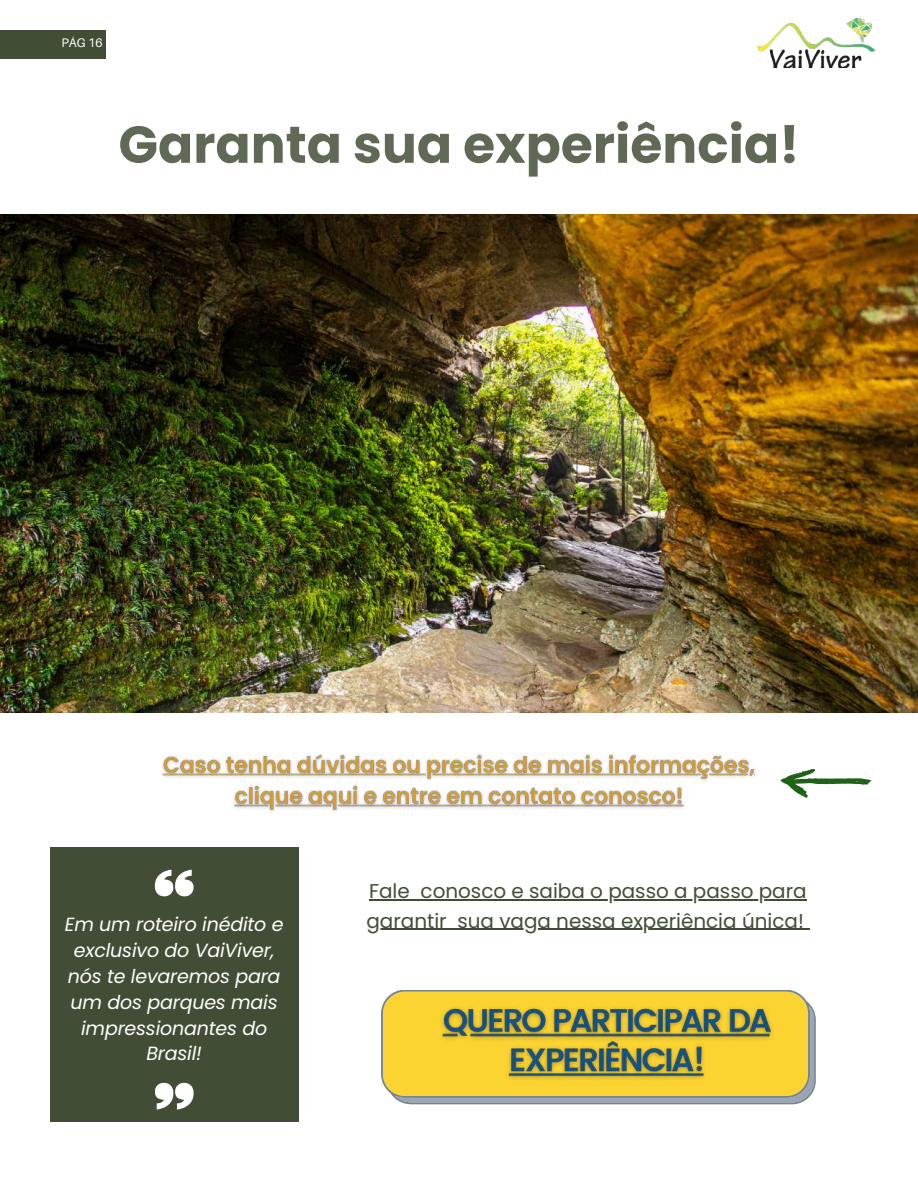
<style>
.page{position:relative;width:918px;height:1188px;background:#fff}
.page>*{position:absolute;margin:0;border:0;box-sizing:border-box;transform-origin:0 0}
.t1{font:700 51.9px "Poppins";color:#424d36}
.t2{font:19.95px/29.2px "Poppins";color:#424d36}
.t3{font:italic 19.05px/25.8px "Poppins";letter-spacing:-.01em;color:#fff;text-align:center}
.t4{font:12.45px "Aileron";color:#fff}
</style>
<div class="page">
<img style="left:0;top:215px;width:918px;height:497px">
<div style="left:50px;top:847px;width:249px;height:275px;background:#424d36"></div>
<div style="left:0;top:30px;width:106px;height:28px;background:#424d36"></div>
<svg style="left:155px;top:870px;width:38px;height:26px"></svg>
<svg style="left:155px;top:1083px;width:39px;height:27px"></svg>
<img style="left:757px;top:18px;width:117px;height:50px">
<svg style="left:781px;top:769px;width:91px;height:29px"></svg>
<svg style="left:381px;top:990px;width:435px;height:114px;background:#dac45b"></svg>
<img style="left:162px;top:754px;width:594px;height:58px">
<hr style="left:369px;top:899px;width:41px;height:2px;background:#424d36">
<svg style="left:410px;top:899px;width:11px;height:2px"></svg>
<hr style="left:421px;top:899px;width:386px;height:2px;background:#424d36">
<hr style="left:367px;top:929px;width:80px;height:1px;background:#424d36">
<hr style="left:457px;top:929px;width:347px;height:1px;background:#424d36">
<img style="left:435px;top:996px;width:346px;height:94px">
<p class="t4" style="left:61px;top:35px;width:43px">PÁG 16</p>
<h1 class="t1" style="left:118px;top:108px;width:683px">Garanta sua experiência!</h1>
<p class="t3" style="left:65px;top:912px;width:220px">Em um roteiro inédito e exclusivo do VaiViver, nós te levaremos para um dos parques mais impressionantes do<br>Brasil!</p>
<p class="t2" style="left:367px;top:877px;width:442px">Fale conosco e saiba o passo a passo para garantir sua vaga nessa experiência única!</p>
</div>
